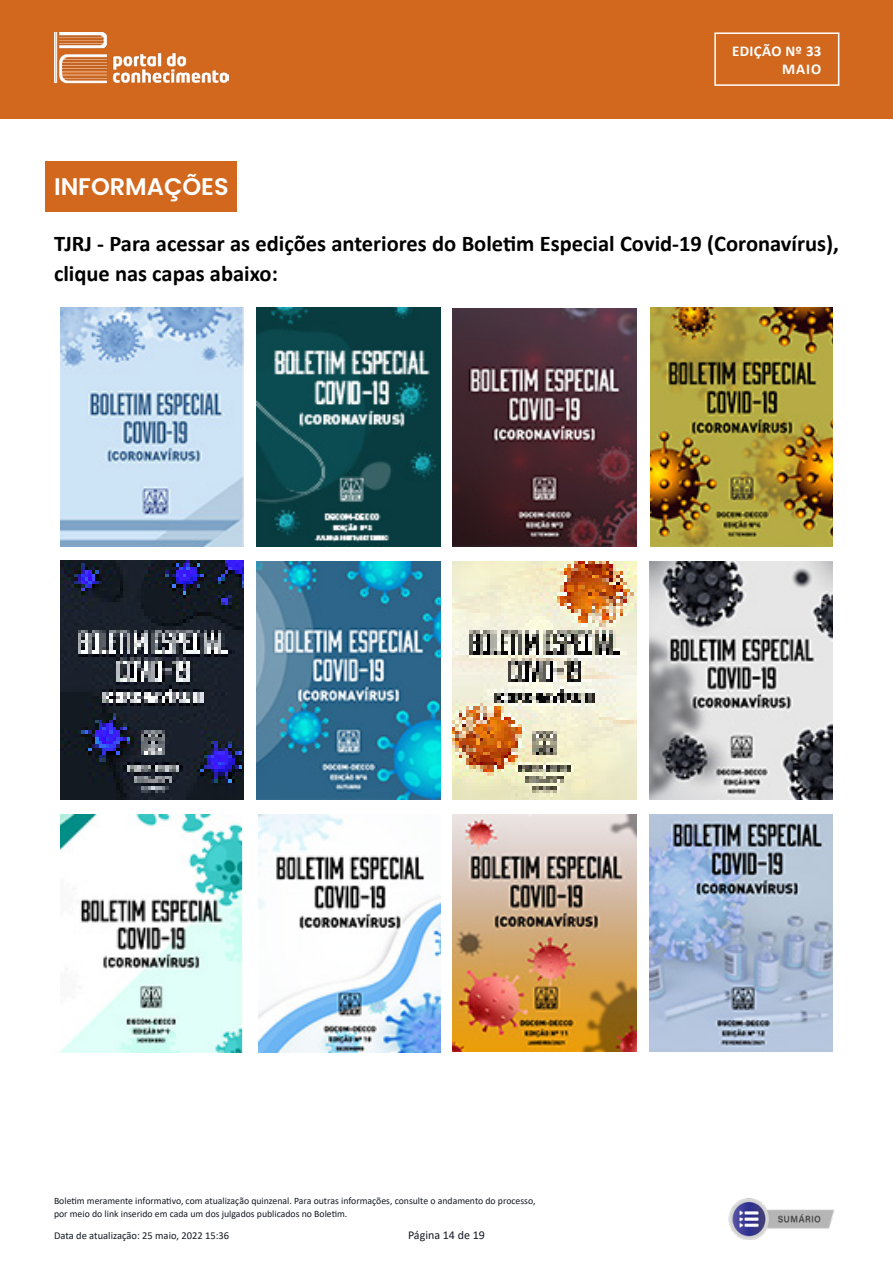
<style>
.page{position:relative;width:893px;height:1263px;background:#fff}
.page>*{position:absolute;margin:0;border:0;box-sizing:border-box;transform-origin:0 0}
.t1{font:600 24px "Poppins";color:#fff}
.t2{font:700 22.5px/30px "Calibri";color:#000}
.t3{font:700 15px/18px "Calibri";letter-spacing:.02em;color:#fff;text-align:right}
.t4{font:12px "Calibri";color:#131a22}
.t5{font:10.5px "Calibri";color:#131a22}
.t6{font:9.75px/12.3px "Calibri";color:#131a22}
</style>
<div class="page">
<div style="left:0;top:0;width:893px;height:118px;background:#d2681e"></div>
<img style="left:55px;top:33px;width:173px;height:51px">
<div style="left:714px;top:32px;width:125px;height:54px;border:2px solid #fff"></div>
<div style="left:45px;top:162px;width:192px;height:50px;background:#d2681e"></div>
<img style="left:61px;top:308px;width:183px;height:238px">
<img style="left:257px;top:308px;width:183px;height:238px">
<img style="left:453px;top:308px;width:183px;height:238px">
<img style="left:651px;top:308px;width:181px;height:238px">
<img style="left:61px;top:560px;width:183px;height:240px">
<img style="left:257px;top:562px;width:183px;height:238px">
<img style="left:453px;top:562px;width:183px;height:238px">
<img style="left:649px;top:562px;width:183px;height:238px">
<img style="left:61px;top:814px;width:182px;height:238px">
<img style="left:258px;top:814px;width:182px;height:238px">
<img style="left:453px;top:814px;width:183px;height:237px">
<img style="left:649px;top:814px;width:183px;height:237px">
<img style="left:728px;top:1198px;width:107px;height:42px">
<h3 class="t3" style="left:732px;top:42px;width:91px">EDIÇÃO Nº 33<br>MAIO</h3>
<h1 class="t1" style="left:54px;top:173px;width:176px">INFORMAÇÕES</h1>
<h2 class="t2" style="left:54px;top:228px;width:786px">TJRJ - Para acessar as edições anteriores do Boletim Especial Covid-19 (Coronavírus), clique nas capas abaixo:</h2>
<p class="t6" style="left:54px;top:1195px;width:483px">Boletim meramente informativo, com atualização quinzenal. Para outras informações, consulte o andamento do processo, por meio do link inserido em cada um dos julgados publicados no Boletim.</p>
<p class="t5" style="left:54px;top:1229px;width:177px">Data de atualização: 25 maio, 2022 15:36</p>
<p class="t4" style="left:408px;top:1227px;width:78px">Página 14 de 19</p>
</div>
